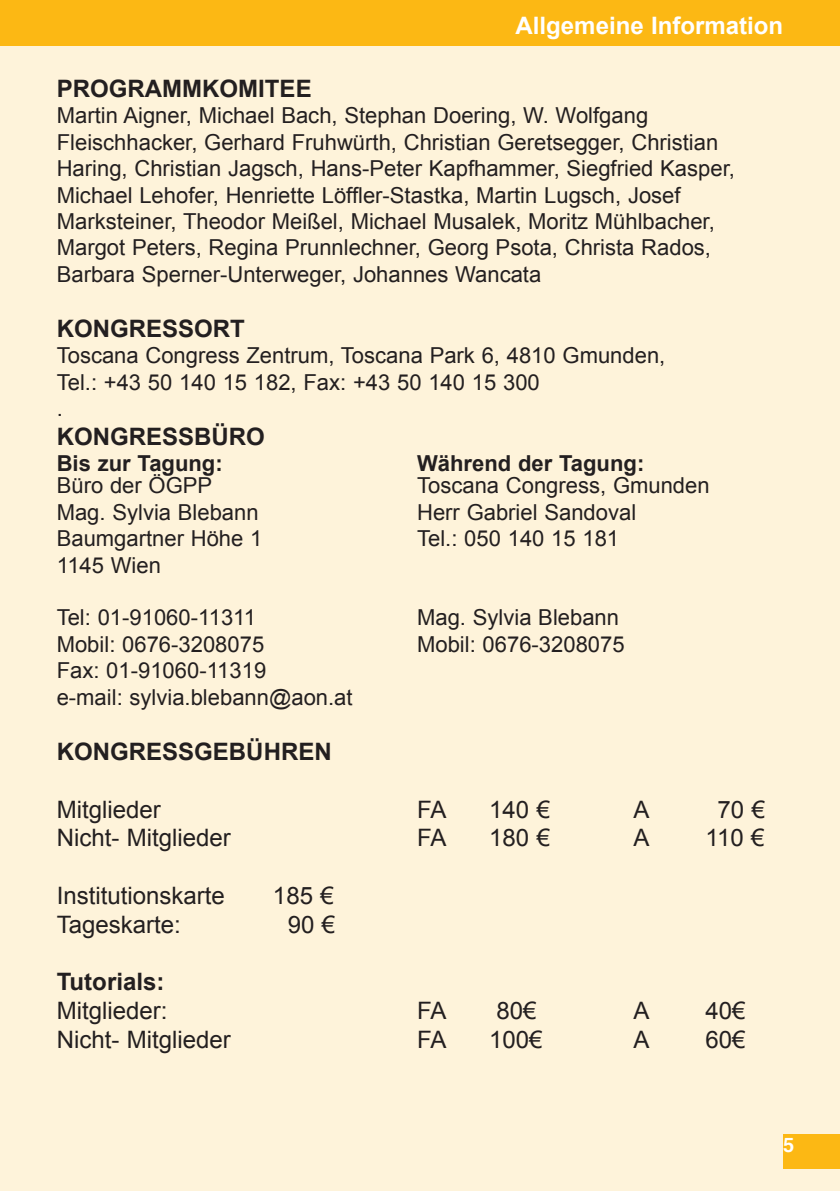
<style>
.page{position:relative;width:840px;height:1191px;background:#fff}
.page>*{position:absolute;margin:0;border:0;box-sizing:border-box;transform-origin:0 0}
.t1{font:24px "Arial";color:#231f20}
.t2{font:700 24px "Arial";color:#231f20}
.t3{font:700 24px "Arial";color:#fff}
.t4{font:22px/26.4px "Arial";color:#231f20}
.t5{font:700 22px "Arial";color:#231f20}
.t6{font:700 20px "Helvetica";color:#fff}
</style>
<div class="page">
<div style="left:0;top:0;width:839px;height:1191px;background:#fef3da"></div>
<div style="left:0;top:0;width:839px;height:45px;background:#fcb814"></div>
<div style="left:782px;top:1134px;width:57px;height:34px;background:#fcb814"></div>
<p class="t3" style="left:515px;top:10px;width:269px">Allgemeine Information</p>
<p class="t2" style="left:57px;top:73px;width:256px">PROGRAMMKOMITEE</p>
<p class="t4" style="left:57px;top:103px;width:679px">Martin Aigner, Michael Bach, Stephan Doering, W. Wolfgang Fleischhacker, Gerhard Fruhwürth, Christian Geretsegger, Christian Haring, Christian Jagsch, Hans-Peter Kapfhammer, Siegfried Kasper, Michael Lehofer, Henriette Löffler-Stastka, Martin Lugsch, Josef Marksteiner, Theodor Meißel, Michael Musalek, Moritz Mühlbacher, Margot Peters, Regina Prunnlechner, Georg Psota, Christa Rados, Barbara Sperner-Unterweger, Johannes Wancata</p>
<p class="t2" style="left:57px;top:313px;width:190px">KONGRESSORT</p>
<p class="t4" style="left:57px;top:343px;width:609px">Toscana Congress Zentrum, Toscana Park 6, 4810 Gmunden,<br>Tel.: +43 50 140 15 182, Fax: +43 50 140 15 300<br>.</p>
<p class="t2" style="left:57px;top:421px;width:210px">KONGRESSBÜRO</p>
<p class="t5" style="left:57px;top:449px;width:167px">Bis zur Tagung:</p>
<p class="t5" style="left:417px;top:449px;width:228px">Während der Tagung:</p>
<p class="t4" style="left:57px;top:473px;width:157px">Büro der ÖGPP</p>
<p class="t4" style="left:417px;top:473px;width:294px">Toscana Congress, Gmunden</p>
<p class="t4" style="left:57px;top:499px;width:203px">Mag. Sylvia Blebann</p>
<p class="t4" style="left:417px;top:499px;width:220px">Herr Gabriel Sandoval</p>
<p class="t4" style="left:57px;top:525px;width:207px">Baumgartner Höhe 1</p>
<p class="t4" style="left:417px;top:525px;width:203px">Tel.: 050 140 15 181</p>
<p class="t4" style="left:57px;top:552px;width:106px">1145 Wien</p>
<p class="t4" style="left:57px;top:605px;width:201px">Tel: 01-91060-11311</p>
<p class="t4" style="left:417px;top:605px;width:203px">Mag. Sylvia Blebann</p>
<p class="t4" style="left:57px;top:631px;width:209px">Mobil: 0676-3208075</p>
<p class="t4" style="left:417px;top:631px;width:209px">Mobil: 0676-3208075</p>
<p class="t4" style="left:57px;top:657px;width:297px">Fax: 01-91060-11319<br>e-mail: sylvia.blebann@aon.at</p>
<p class="t2" style="left:57px;top:735px;width:36px">Kongressgebü</p>
<p class="t2" style="left:263px;top:735px;width:34px">hren</p>
<p class="t1" style="left:57px;top:793px;width:106px">Mitglieder</p>
<p class="t1" style="left:417px;top:793px;width:31px">FA</p>
<p class="t1" style="left:489px;top:793px;width:62px">140 €</p>
<p class="t1" style="left:633px;top:793px;width:18px">A</p>
<p class="t1" style="left:717px;top:793px;width:49px">70 €</p>
<p class="t1" style="left:57px;top:822px;width:176px">Nicht- Mitglieder</p>
<p class="t1" style="left:417px;top:822px;width:31px">FA</p>
<p class="t1" style="left:489px;top:822px;width:62px">180 €</p>
<p class="t1" style="left:633px;top:822px;width:18px">A</p>
<p class="t1" style="left:705px;top:822px;width:60px">110 €</p>
<p class="t1" style="left:57px;top:879px;width:170px">Institutionskarte</p>
<p class="t1" style="left:273px;top:879px;width:62px">185 €</p>
<p class="t1" style="left:57px;top:908px;width:126px">Tageskarte:</p>
<p class="t1" style="left:287px;top:908px;width:49px">90 €</p>
<p class="t2" style="left:57px;top:966px;width:109px">Tutorials:</p>
<p class="t1" style="left:57px;top:995px;width:112px">Mitglieder:</p>
<p class="t1" style="left:417px;top:995px;width:31px">FA</p>
<p class="t1" style="left:496px;top:995px;width:42px">80€</p>
<p class="t1" style="left:633px;top:995px;width:18px">A</p>
<p class="t1" style="left:705px;top:995px;width:42px">40€</p>
<p class="t1" style="left:57px;top:1023px;width:176px">Nicht- Mitglieder</p>
<p class="t1" style="left:417px;top:1023px;width:31px">FA</p>
<p class="t1" style="left:489px;top:1023px;width:55px">100€</p>
<p class="t1" style="left:633px;top:1023px;width:18px">A</p>
<p class="t1" style="left:705px;top:1023px;width:42px">60€</p>
<p class="t6" style="left:782px;top:1127px;width:13px">55</p>
</div>
